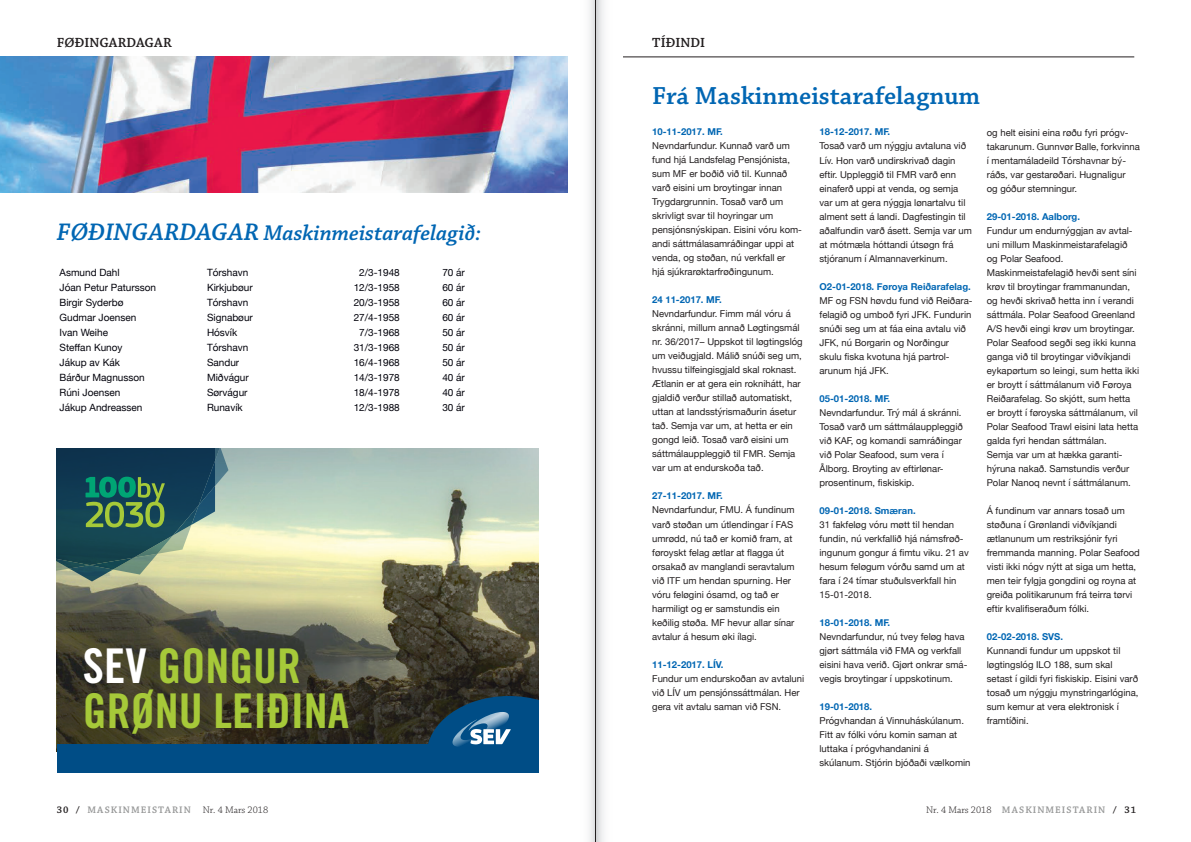
<style>
.page{position:relative;width:1191px;height:842px;background:#fff}
.page>*{position:absolute;margin:0;border:0;box-sizing:border-box;transform-origin:0 0}
.t1{font:47.9px/45.5px "Trade Gothic Bold Cond Twenty";color:#a6c939}
.t2{font:600 26px "Chaparral Pro";color:#0166b3}
.t3{font:italic 600 22.5px "Chaparral Pro";color:#0166b3}
.t4{font:600 14px "Chaparral Pro";color:#231f20}
.t5{font:10px "Helvetica Neue";color:#00000a}
.t6{font:600 10px "Chaparral Pro";letter-spacing:.105em;color:#979898}
.t7{font:9.5px/14px "Helvetica Neue";color:#231f20}
.t8{font:700 9.5px "Helvetica Neue";color:#0166b3}
.s1{font-size:25.3px}
.s2{color:#fff}
.s3{color:#231f20}
.s4{font-weight:300;color:#231f20}
</style>
<div class="page">
<hr style="left:57px;top:57px;width:1077px;height:1px;background:#231f20">
<img style="left:0;top:57px;width:568px;height:136px">
<svg style="left:57px;top:448px;width:481px;height:296px;background:#7b7e69"></svg>
<div style="left:57px;top:744px;width:481px;height:28px;background:#004d86"></div>
<svg style="left:57px;top:448px;width:173px;height:133px;background:#4c716b"></svg>
<svg style="left:426px;top:696px;width:112px;height:51px;background:#24597f"></svg>
<svg style="left:568px;top:0;width:54px;height:842px"></svg>
<hr style="left:595px;top:0;width:1px;height:842px;background:#231f20">
<h3 class="t4" style="left:57px;top:35px;width:116px">FØÐINGARDAGAR</h3>
<h3 class="t4" style="left:652px;top:35px;width:54px">TÍÐINDI</h3>
<h3 class="t3" style="left:57px;top:220px;width:426px"><span class="s1">FØÐINGARDAGAR</span> Maskinmeistarafelagið:</h3>
<p class="t5" style="left:60px;top:265px;width:62px">Asmund Dahl</p>
<p class="t5" style="left:207px;top:265px;width:43px">Tórshavn</p>
<p class="t5" style="left:359px;top:265px;width:42px">2/3-1948</p>
<p class="t5" style="left:442px;top:265px;width:24px">70 ár</p>
<p class="t5" style="left:60px;top:280px;width:98px">Jóan Petur Patursson</p>
<p class="t5" style="left:207px;top:280px;width:47px">Kirkjubøur</p>
<p class="t5" style="left:354px;top:280px;width:48px">12/3-1958</p>
<p class="t5" style="left:442px;top:280px;width:24px">60 ár</p>
<p class="t5" style="left:60px;top:295px;width:65px">Birgir Syderbø</p>
<p class="t5" style="left:207px;top:295px;width:43px">Tórshavn</p>
<p class="t5" style="left:354px;top:295px;width:48px">20/3-1958</p>
<p class="t5" style="left:442px;top:295px;width:24px">60 ár</p>
<p class="t5" style="left:60px;top:310px;width:78px">Gudmar Joensen</p>
<p class="t5" style="left:207px;top:310px;width:47px">Signabøur</p>
<p class="t5" style="left:354px;top:310px;width:48px">27/4-1958</p>
<p class="t5" style="left:442px;top:310px;width:24px">60 ár</p>
<p class="t5" style="left:60px;top:325px;width:50px">Ivan Weihe</p>
<p class="t5" style="left:207px;top:325px;width:32px">Hósvík</p>
<p class="t5" style="left:359px;top:325px;width:42px">7/3-1968</p>
<p class="t5" style="left:442px;top:325px;width:24px">50 ár</p>
<p class="t5" style="left:60px;top:340px;width:65px">Steffan Kunoy</p>
<p class="t5" style="left:207px;top:340px;width:43px">Tórshavn</p>
<p class="t5" style="left:354px;top:340px;width:48px">31/3-1968</p>
<p class="t5" style="left:442px;top:340px;width:24px">50 ár</p>
<p class="t5" style="left:60px;top:355px;width:62px">Jákup av Kák</p>
<p class="t5" style="left:207px;top:355px;width:34px">Sandur</p>
<p class="t5" style="left:354px;top:355px;width:48px">16/4-1968</p>
<p class="t5" style="left:442px;top:355px;width:24px">50 ár</p>
<p class="t5" style="left:60px;top:370px;width:87px">Bárður Magnusson</p>
<p class="t5" style="left:207px;top:370px;width:43px">Miðvágur</p>
<p class="t5" style="left:354px;top:370px;width:48px">14/3-1978</p>
<p class="t5" style="left:442px;top:370px;width:24px">40 ár</p>
<p class="t5" style="left:60px;top:385px;width:62px">Rúni Joensen</p>
<p class="t5" style="left:207px;top:385px;width:42px">Sørvágur</p>
<p class="t5" style="left:354px;top:385px;width:48px">18/4-1978</p>
<p class="t5" style="left:442px;top:385px;width:24px">40 ár</p>
<p class="t5" style="left:60px;top:400px;width:84px">Jákup Andreassen</p>
<p class="t5" style="left:207px;top:400px;width:37px">Runavík</p>
<p class="t5" style="left:354px;top:400px;width:48px">12/3-1988</p>
<p class="t5" style="left:442px;top:400px;width:24px">30 ár</p>
<h1 class="t1" style="left:83px;top:642px;width:268px"><span class="s2">SEV</span> GONGUR<br>GRØNU LEIÐINA</h1>
<h2 class="t2" style="left:652px;top:81px;width:329px">Frá Maskinmeistarafelagnum</h2>
<p class="t8" style="left:652px;top:125px;width:72px">10-11-2017. MF.</p>
<p class="t7" style="left:652px;top:140px;width:151px">Nevndarfundur. Kunnað varð um fund hjá Landsfelag Pensjónista, sum MF er boðið við til. Kunnað varð eisini um broytingar innan<br>Trygdargrunnin. Tosað varð um skrivligt svar til hoyringar um pensjónsnýskipan. Eisini vóru kom&shy;andi sáttmálasamráðingar uppi at venda, og støðan, nú verkfall er<br>hjá sjúkrarøktarfrøðingunum.</p>
<p class="t8" style="left:652px;top:293px;width:71px">24 11-2017. MF.</p>
<p class="t7" style="left:652px;top:308px;width:152px">Nevndarfundur. Fimm mál vóru á skránni, millum annað Løgtingsmál nr. 36/2017– Uppskot til løgtingslóg um veiðugjald. Málið snúði seg um, hvussu tilfeingisgjald skal roknast.<br>Ætlanin er at gera ein roknihátt, har gjaldið verður stillað automatiskt, uttan at landsstýrismaðurin ásetur tað. Semja var um, at hetta er ein gongd leið. Tosað varð eisini um sáttmálauppleggið til FMR. Semja var um at endurskoða tað.</p>
<p class="t8" style="left:652px;top:489px;width:72px">27-11-2017. MF.</p>
<p class="t7" style="left:652px;top:504px;width:144px">Nevndarfundur, FMU. Á fundinum varð støðan um útlendingar í FAS umrødd, nú tað er komið fram, at føroyskt felag ætlar at flagga út orsakað av manglandi seravtalum við ITF um hendan spurning. Her vóru feløgini ósamd, og tað er harmiligt og er samstundis ein keðilig støða. MF hevur allar sínar avtalur á hesum øki ílagi.</p>
<p class="t8" style="left:652px;top:657px;width:73px">11-12-2017. LÍV.</p>
<p class="t7" style="left:652px;top:672px;width:154px">Fundur um endurskoðan av avtaluni við LÍV um pensjónssáttmálan. Her gera vit avtalu saman við FSN.</p>
<p class="t8" style="left:819px;top:125px;width:72px">18-12-2017. MF.</p>
<p class="t7" style="left:819px;top:140px;width:154px">Tosað varð um nýggju avtaluna við Lív. Hon varð undirskrivað dagin eftir. Uppleggið til FMR varð enn einaferð uppi at venda, og semja var um at gera nýggja lønartalvu til alment sett á landi. Dagfestingin til aðalfundin varð ásett. Semja var um at mótmæla hóttandi útsøgn frá stjóranum í Almannaverkinum.</p>
<p class="t8" style="left:819px;top:279px;width:153px">O2-01-2018. Føroya Reiðarafelag.</p>
<p class="t7" style="left:819px;top:294px;width:154px">MF og FSN høvdu fund við Reiðara&shy;felagið og umboð fyri JFK. Fundurin snúði seg um at fáa eina avtalu við<br>JFK, nú Borgarin og Norðingur skulu fiska kvotuna hjá partrol&shy;arunum hjá JFK.</p>
<p class="t8" style="left:819px;top:391px;width:72px">05-01-2018. MF.</p>
<p class="t7" style="left:819px;top:406px;width:145px">Nevndarfundur. Trý mál á skránni.<br>Tosað varð um sáttmálauppleggið við KAF, og komandi samráðingar við Polar Seafood, sum vera í<br>Ålborg. Broyting av eftirlønar&shy;prosentinum, fiskiskip.</p>
<p class="t8" style="left:819px;top:503px;width:98px">09-01-2018. Smæran.</p>
<p class="t7" style="left:819px;top:518px;width:151px">31 fakfeløg vóru møtt til hendan fundin, nú verkfallið hjá námsfrøð&shy;ingunum gongur á fimtu viku. 21 av hesum feløgum vórðu samd um at fara í 24 tímar stuðulsverkfall hin<br>15-01-2018.</p>
<p class="t8" style="left:819px;top:615px;width:72px">18-01-2018. MF.</p>
<p class="t7" style="left:819px;top:630px;width:149px">Nevndarfundur, nú tvey feløg hava gjørt sáttmála við FMA og verkfall eisini hava verið. Gjørt onkrar smá&shy;vegis broytingar í uppskotinum.</p>
<p class="t8" style="left:819px;top:699px;width:54px">19-01-2018.</p>
<p class="t7" style="left:819px;top:714px;width:152px">Prógvhandan á Vinnuháskúlanum.<br>Fitt av fólki vóru komin saman at luttaka í prógvhandanini á skúlanum. Stjórin bjóðaði vælkomin</p>
<p class="t7" style="left:986px;top:126px;width:154px">og helt eisini eina røðu fyri prógv&shy;takarunum. Gunnvør Balle, forkvinna í mentamáladeild Tórshavnar bý&shy;ráðs, var gestarøðari. Hugnaligur<br>og góður stemningur.</p>
<p class="t8" style="left:986px;top:209px;width:95px">29-01-2018. Aalborg.</p>
<p class="t7" style="left:986px;top:224px;width:154px">Fundur um endurnýggjan av avtal&shy;uni millum Maskinmeistarafelagið og Polar Seafood.<br>Maskinmeistafelagið hevði sent síni krøv til broytingar frammanundan, og hevði skrivað hetta inn í verandi sáttmála. Polar Seafood Greenland A/S hevði eingi krøv um broytingar.<br>Polar Seafood segði seg ikki kunna ganga við til broytingar viðvíkjandi eykapørtum so leingi, sum hetta ikki er broytt í sáttmálanum við Føroya Reiðarafelag. So skjótt, sum hetta er broytt í føroyska sáttmálanum, vil Polar Seafood Trawl eisini lata hetta galda fyri hendan sáttmálan.<br>Semja var um at hækka garanti&shy;hýruna nakað. Samstundis verður Polar Nanoq nevnt í sáttmálanum.</p>
<p class="t7" style="left:986px;top:504px;width:155px">Á fundinum var annars tosað um støðuna í Grønlandi viðvíkjandi ætlanunum um restriksjónir fyri fremmanda manning. Polar Seafood visti ikki nógv nýtt at siga um hetta, men teir fylgja gongdini og royna at greiða politikarunum frá teirra tørvi eftir kvalifiseraðum fólki.</p>
<p class="t8" style="left:986px;top:629px;width:78px">02-02-2018. SVS.</p>
<p class="t7" style="left:986px;top:644px;width:153px">Kunnandi fundur um uppskot til løgtingslóg ILO 188, sum skal setast í gildi fyri fiskiskip. Eisini varð tosað um nýggju mynstringarlógina, sum kemur at vera elektronisk í framtíðini.</p>
<p class="t6" style="left:57px;top:804px;width:213px"><span class="s3">30 /</span> MASKINMEISTARIN <span class="s4">Nr. 4 Mars 2018</span></p>
<p class="t6" style="left:926px;top:804px;width:211px"><span class="s4">Nr. 4 Mars 2018</span> MASKINMEISTARIN <span class="s3">/ 31</span></p>
</div>
